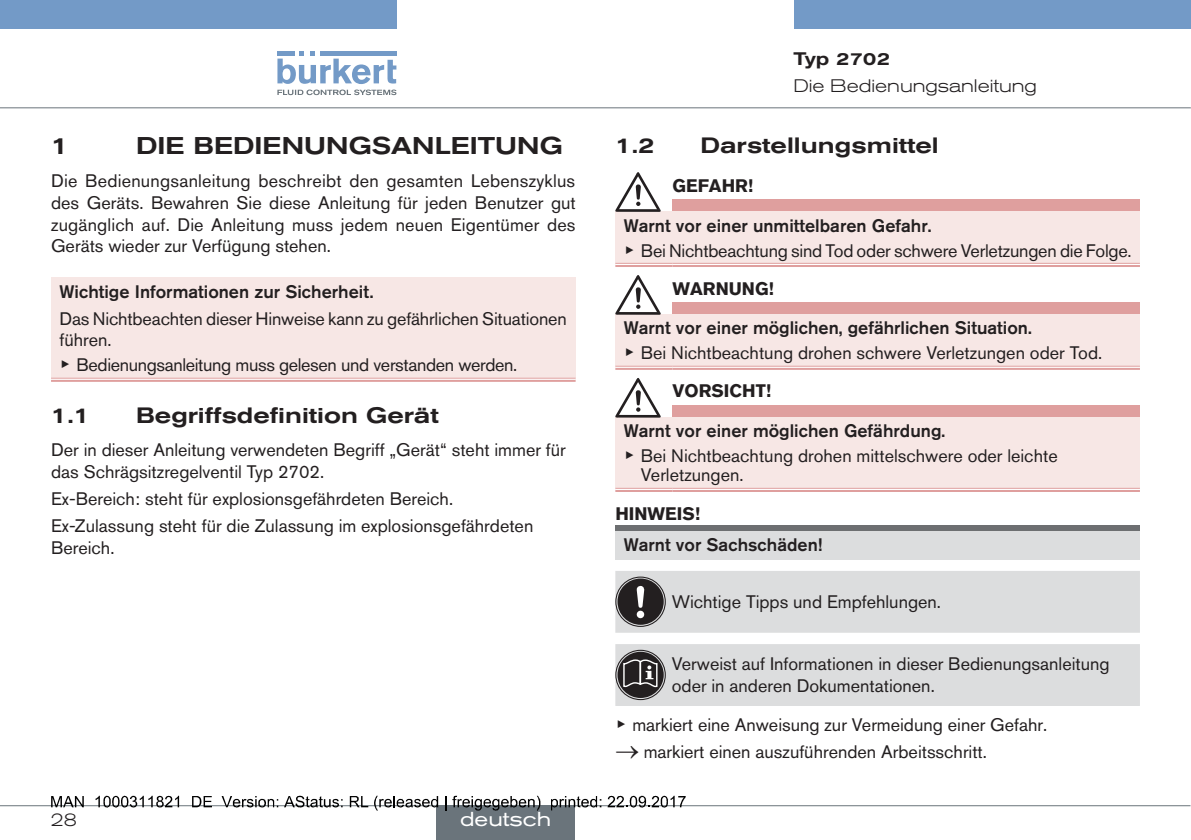
<style>
.page{position:relative;width:1191px;height:840px;background:#fff}
.page>*{position:absolute;margin:0;border:0;box-sizing:border-box;transform-origin:0 0}
.t1{font:500 expanded 24px "Akzidenz Grotesk BQ";color:#231f20}
.t2{font:500 expanded 22px "Akzidenz Grotesk BQ";color:#231f20}
.t3{font:expanded 20px "Akzidenz Grotesk BQ";color:#fff}
.t4{font:18px/21.6px "Akzidenz Grotesk BQ";color:#231f20}
.t5{font:500 18px "Akzidenz Grotesk BQ";color:#231f20}
.t6{font:18px "Akzidenz Grotesk BQ";letter-spacing:-.02em;color:#231f20}
.t7{font:700 18px "Akzidenz Grotesk BQ";color:#231f20}
.t8{font:300 expanded 18px "Akzidenz Grotesk BQ";color:#231f20}
.t9{font:500 expanded 18px "Akzidenz Grotesk BQ";color:#231f20}
.s1{font-family:"Arial Unicode MS"}
.s2{font-weight:500}
</style>
<div class="page">
<svg style="left:1190px;top:0;width:1px;height:28px"></svg>
<div style="left:0;top:0;width:396px;height:29px;background:#739ac7"></div>
<div style="left:793px;top:0;width:397px;height:28px;background:#739ac7"></div>
<svg style="left:277px;top:51px;width:119px;height:44px"></svg>
<hr style="left:0;top:107px;width:1190px;height:1px;background:#6a747b">
<div style="left:51px;top:278px;width:524px;height:101px;background:#f7e7e5"></div>
<hr style="left:51px;top:377px;width:524px;height:4px;background:#e8bcbb">
<hr style="left:51px;top:377px;width:524px;height:1px;background:#df9f9e">
<hr style="left:51px;top:379px;width:524px;height:2px;background:#df9f9e">
<div style="left:672px;top:199px;width:468px;height:13px;background:#df9f9e"></div>
<div style="left:615px;top:212px;width:525px;height:53px;background:#f7e7e5"></div>
<hr style="left:615px;top:263px;width:57px;height:4px;background:#fff">
<hr style="left:672px;top:263px;width:468px;height:4px;background:#fff">
<hr style="left:615px;top:263px;width:57px;height:1px;background:#df9f9e">
<hr style="left:615px;top:265px;width:57px;height:2px;background:#df9f9e">
<hr style="left:672px;top:263px;width:468px;height:1px;background:#df9f9e">
<hr style="left:672px;top:265px;width:468px;height:2px;background:#df9f9e">
<svg style="left:615px;top:172px;width:45px;height:40px"></svg>
<div style="left:672px;top:302px;width:468px;height:12px;background:#df9f9e"></div>
<div style="left:615px;top:314px;width:525px;height:53px;background:#f7e7e5"></div>
<hr style="left:615px;top:365px;width:57px;height:4px;background:#e7b9b9">
<hr style="left:672px;top:365px;width:468px;height:4px;background:#e7b9b9">
<hr style="left:615px;top:365px;width:57px;height:1px;background:#df9f9e">
<hr style="left:615px;top:367px;width:57px;height:2px;background:#df9f9e">
<hr style="left:672px;top:365px;width:468px;height:1px;background:#df9f9e">
<hr style="left:672px;top:367px;width:468px;height:2px;background:#df9f9e">
<svg style="left:615px;top:275px;width:45px;height:39px"></svg>
<div style="left:672px;top:405px;width:468px;height:12px;background:#df9f9e"></div>
<div style="left:615px;top:417px;width:525px;height:72px;background:#f7e7e5"></div>
<hr style="left:615px;top:487px;width:57px;height:4px;background:#e4afaf">
<hr style="left:672px;top:487px;width:468px;height:4px;background:#e4afaf">
<hr style="left:615px;top:487px;width:57px;height:1px;background:#df9f9e">
<hr style="left:615px;top:489px;width:57px;height:2px;background:#df9f9e">
<hr style="left:672px;top:487px;width:468px;height:1px;background:#df9f9e">
<hr style="left:672px;top:489px;width:468px;height:2px;background:#df9f9e">
<svg style="left:615px;top:378px;width:45px;height:39px"></svg>
<div style="left:615px;top:525px;width:525px;height:6px;background:#6d6f71"></div>
<div style="left:615px;top:531px;width:525px;height:28px;background:#dcddde"></div>
<div style="left:615px;top:571px;width:525px;height:61px;background:#dcddde"></div>
<div style="left:615px;top:644px;width:525px;height:61px;background:#dcddde"></div>
<hr style="left:0;top:804px;width:1190px;height:1px;background:#6a747b">
<div style="left:436px;top:805px;width:139px;height:34px;background:#6a747b"></div>
<svg style="left:51px;top:796px;width:33px;height:10px"></svg>
<svg style="left:96px;top:795px;width:83px;height:12px"></svg>
<svg style="left:192px;top:796px;width:20px;height:10px"></svg>
<svg style="left:222px;top:796px;width:56px;height:11px"></svg>
<svg style="left:284px;top:795px;width:58px;height:12px"></svg>
<svg style="left:350px;top:796px;width:18px;height:10px"></svg>
<svg style="left:374px;top:795px;width:64px;height:15px"></svg>
<svg style="left:445px;top:796px;width:1px;height:14px"></svg>
<svg style="left:452px;top:795px;width:88px;height:15px"></svg>
<svg style="left:551px;top:796px;width:50px;height:14px"></svg>
<svg style="left:607px;top:795px;width:78px;height:12px"></svg>
<h1 class="t1" style="left:51px;top:132px;width:19px">1</h1>
<h1 class="t1" style="left:136px;top:132px;width:428px">Die Bedienungsanleitung</h1>
<p class="t4" style="left:51px;top:170px;width:526px;text-align:justify">Die Bedienungsanleitung beschreibt den gesamten Lebenszyklus des Geräts. Bewahren Sie diese Anleitung für jeden Benutzer gut zugänglich auf. Die Anleitung muss jedem neuen Eigentümer des Geräts wieder zur Verfügung stehen.</p>
<p class="t5" style="left:60px;top:280px;width:315px">Wichtige I nformationen zur Sicherheit.</p>
<p class="t4" style="left:60px;top:307px;width:509px">Das Nichtbeachten dieser Hinweise kann zu gefährlichen Situationen führen.</p>
<p class="t6" style="left:60px;top:354px;width:459px"><span class="s1">▶</span> Bedienungsanleitung muss gelesen und verstanden werden.</p>
<p class="t2" style="left:51px;top:402px;width:41px">1.1</p>
<p class="t2" style="left:136px;top:402px;width:304px">Begriffsdefinition Gerät</p>
<p class="t4" style="left:51px;top:438px;width:516px">Der in dieser Anleitung verwendeten Begriff „Gerät“ steht immer für das Schrägsitzregelventil Typ 2702.</p>
<p class="t4" style="left:51px;top:484px;width:484px;line-height:27.2px">Ex-Bereich: steht für explosionsgefährdeten Bereich.<br>Ex-Zulassung steht für die Zulassung im explosionsgefährdeten</p>
<p class="t4" style="left:51px;top:536px;width:65px">Bereich.</p>
<p class="t8" style="left:51px;top:808px;width:28px">28</p>
<p class="t3" style="left:460px;top:807px;width:93px">deutsch</p>
<p class="t9" style="left:793px;top:48px;width:98px">Typ 2702</p>
<p class="t8" style="left:793px;top:76px;width:245px">Die Bedienungsanleitung</p>
<p class="t2" style="left:615px;top:132px;width:41px">1.2</p>
<p class="t2" style="left:700px;top:132px;width:240px">Darstellungsmittel</p>
<p class="t7" style="left:672px;top:175px;width:82px">GEFAHR!</p>
<p class="t4" style="left:624px;top:213px;width:509px;line-height:24.8px"><span class="s2">Warnt vor einer unmittelbaren Gefahr.<br></span><span class="s1">▶</span> Bei Nichtbeachtung sind Tod oder schwere Verletzungen die Folge.</p>
<p class="t7" style="left:672px;top:278px;width:103px">WARNUNG!</p>
<p class="t4" style="left:624px;top:315px;width:480px;line-height:24.8px"><span class="s2">Warnt vor einer möglichen, gefährlichen Situation.<br></span><span class="s1">▶</span> Bei Nichtbeachtung drohen schwere Verletzungen oder Tod.</p>
<p class="t7" style="left:672px;top:380px;width:100px">VORSICHT!</p>
<p class="t4" style="left:624px;top:418px;width:435px;line-height:24.8px"><span class="s2">Warnt vor einer möglichen Gefährdung.<br></span><span class="s1">▶</span> Bei Nichtbeachtung drohen mittelschwere oder leichte</p>
<p class="t4" style="left:641px;top:464px;width:104px">Verletzungen.</p>
<p class="t7" style="left:615px;top:502px;width:86px">HINWEIS !</p>
<p class="t5" style="left:624px;top:533px;width:200px">Warnt vor Sachschäden!</p>
<p class="t4" style="left:671px;top:590px;width:271px">Wichtige Tipps und Empfehlungen.</p>
<p class="t4" style="left:672px;top:652px;width:439px">Verweist auf Informationen in dieser Bedienungsanleitung oder in anderen Dokumentationen.</p>
<p class="t4" style="left:615px;top:713px;width:433px"><span class="s1">▶</span> markiert eine Anweisung zur Vermeidung einer Gefahr.</p>
<p class="t4" style="left:615px;top:740px;width:373px">→ markiert einen auszuführenden Arbeitsschritt.</p>
</div>
